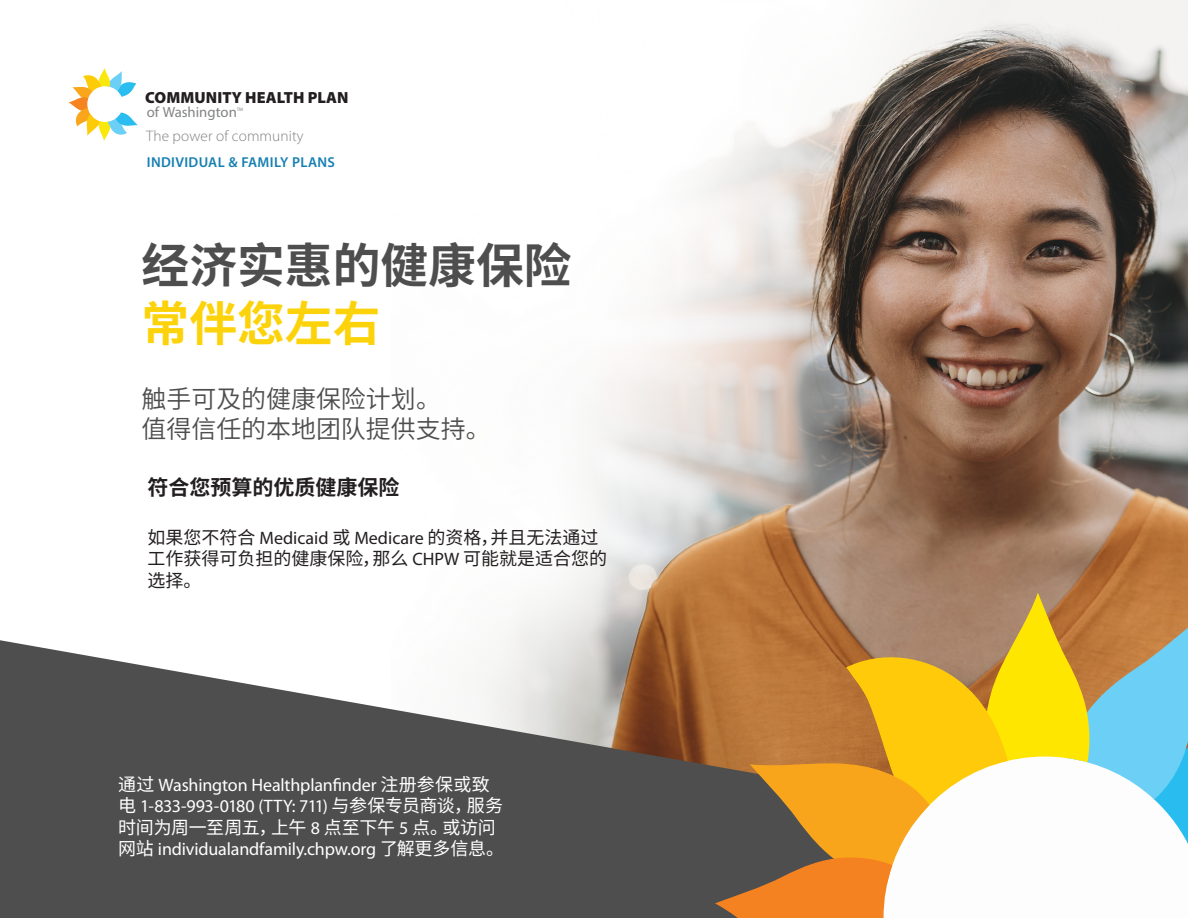
<style>
.page{position:relative;width:1188px;height:918px;background:#fff}
.page>*{position:absolute;margin:0;border:0;box-sizing:border-box;transform-origin:0 0}
.t1{font:700 47.85px/57.3px "Source Han Sans CN";color:#4e4e4f}
.t2{font:24.9px "Source Han Sans CN";color:#4e4e4f}
.t3{font:700 21px "Source Han Sans CN";color:#231f20}
.t4{font:18px/21.6px "Myriad Pro";letter-spacing:-.01em;color:#fff}
.t5{font:18px/21.6px "Source Han Sans CN";color:#231f20}
.t6{font:900 16.2px "Myriad Pro";letter-spacing:.005em;color:#231f20}
.t7{font:300 15.3px "Myriad Pro";letter-spacing:.005em;color:#818385}
.t8{font:14.7px "Myriad Pro";color:#818385}
.t9{font:600 14.4px "Myriad Pro";letter-spacing:.025em;color:#157fb2}
.t10{font:4.95px "Myriad Pro";color:#818385}
.s1{color:#fcd30b}
.s2{font-family:"Myriad Pro"}
.s3{font-family:"Source Han Sans CN"}
</style>
<div class="page">
<img style="left:507px;top:0;width:681px;height:640px">
<svg style="left:0;top:640px;width:715px;height:278px;background:#6d6968"></svg>
<svg style="left:715px;top:593px;width:473px;height:325px"></svg>
<svg style="left:69px;top:68px;width:69px;height:73px"></svg>
<p class="t6" style="left:145px;top:89px;width:205px">COMMUNITY HEALTH PLAN</p>
<p class="t8" style="left:147px;top:103px;width:92px">of Washington</p>
<p class="t10" style="left:237px;top:106px;width:8px">TM</p>
<p class="t7" style="left:146px;top:128px;width:159px">The power of community</p>
<p class="t9" style="left:147px;top:154px;width:190px">INDIVIDUAL &amp; FAMILY PLANS</p>
<p class="t1" style="left:142px;top:238px;width:432px">经济实惠的健康保险<span class="s1">常伴您左右</span></p>
<p class="t2" style="left:142px;top:385px;width:301px">触手可及的健康保险计划。</p>
<p class="t2" style="left:142px;top:415px;width:351px">值得信任的本地团队提供支持。</p>
<p class="t3" style="left:147px;top:476px;width:254px">符合您预算的优质健康保险</p>
<p class="t5" style="left:147px;top:527px;width:461px">如果您不符合 <span class="s2">Medicaid</span> 或 <span class="s2">Medicare</span> 的资格，并且无法通过工作获得可负担的健康保险，那么 <span class="s2">CHPW</span> 可能就是适合您的选择。</p>
<p class="t4" style="left:118px;top:774px;width:387px"><span class="s3">通过</span> Washington Healthplanfinder <span class="s3">注册参保或致电</span> 1-833-993-0180 (TTY: 711) <span class="s3">与参保专员商谈，服务时间为周一至周五，上午</span> 8 <span class="s3">点至下午</span> 5 <span class="s3">点。或访问网站</span> individualandfamily.chpw.org <span class="s3">了解更多信息。</span></p>
</div>
